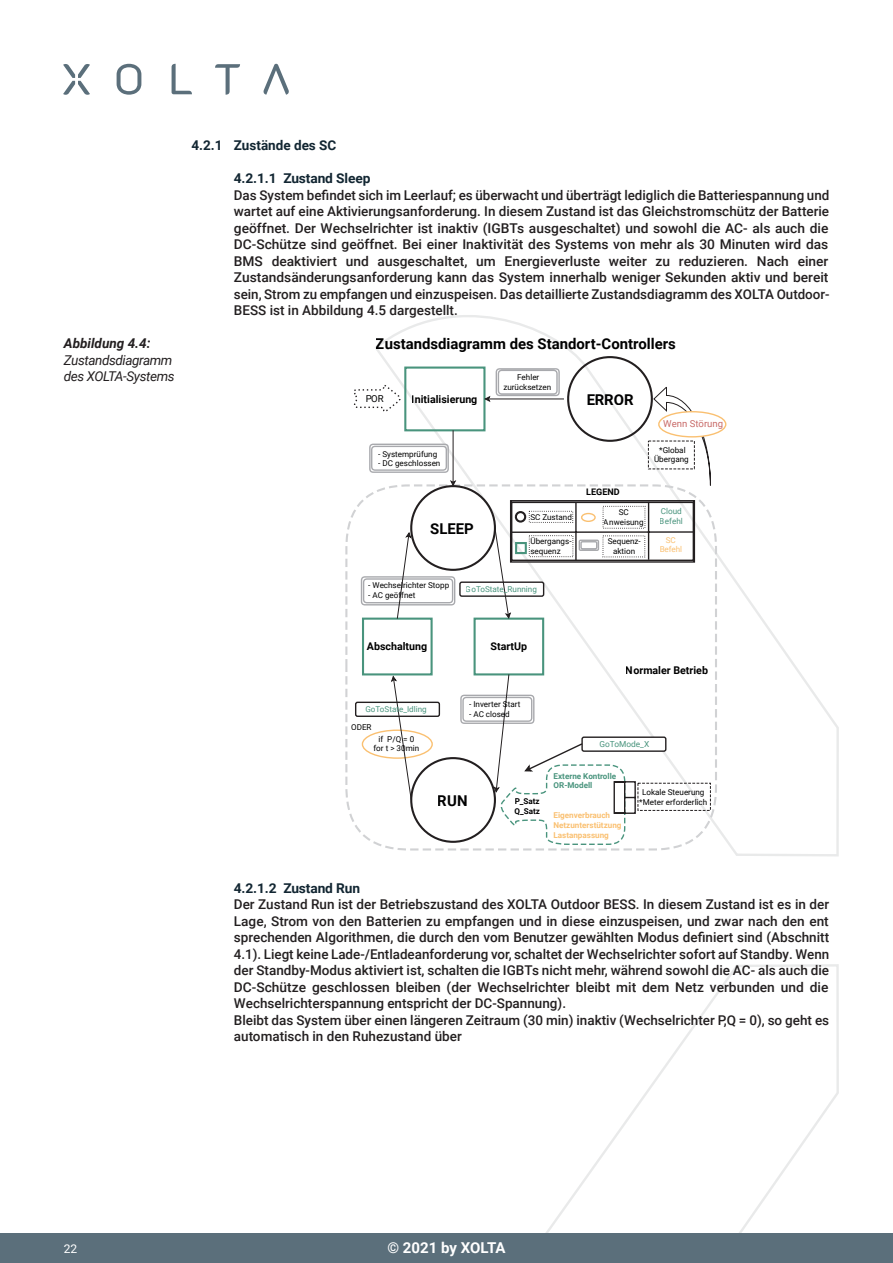
<style>
.page{position:relative;width:893px;height:1263px;background:#fff}
.page>*{position:absolute;margin:0;border:0;box-sizing:border-box;transform-origin:0 0}
.t1{font:700 15px "Roboto";color:#fff}
.t2{font:700 14.85px "Roboto";color:#000001}
.XOLTA_-_Table_text{font:500 13.5px/16.5px "Roboto";color:#231f20}
.XOLTA_-_Table_text-2{font:italic 13.5px "Roboto";letter-spacing:-.03em;color:#231f20}
.XOLTA_-_Table_text-3{font:700 13.5px "Roboto";color:#122632}
.XOLTA_-_Table_text-4{font:italic 700 13.5px "Roboto";color:#231f20}
.t3{font:12px "Roboto";color:#fff}
.t4{font:700 10.65px "Roboto";color:#000001}
.t5{font:9.6px "Roboto";color:#c86a68}
.t6{font:9.6px "Roboto";color:#000001}
.t7{font:700 9px "Roboto";color:#000001}
.t8{font:8.4px "Roboto";color:#49947d}
.t9{font:8.25px/9.8px "Roboto";color:#49947d}
.t10{font:8.1px/9.8px "Roboto";color:#000001;text-align:center}
.t11{font:700 8.1px/9.8px "Roboto";color:#fac071}
.t12{font:8.1px "Roboto";color:#49947d}
.t13{font:700 8.1px/9.8px "Roboto";color:#49947d}
.t14{font:700 8.1px "Roboto";color:#000001}
.t15{font:8.1px/9.8px "Roboto";color:#fac071;text-align:center}
.s1{font-weight:700;color:#122632}
</style>
<div class="page">
<svg style="left:375px;top:315px;width:464px;height:542px"></svg>
<svg style="left:546px;top:964px;width:293px;height:269px"></svg>
<div style="left:0;top:1233px;width:893px;height:30px;background:#5b6f7b"></div>
<svg style="left:172px;top:64px;width:20px;height:30px"></svg>
<svg style="left:215px;top:64px;width:25px;height:31px"></svg>
<svg style="left:264px;top:64px;width:25px;height:31px"></svg>
<svg style="left:63px;top:64px;width:27px;height:31px"></svg>
<svg style="left:117px;top:64px;width:24px;height:31px"></svg>
<svg style="left:658px;top:411px;width:68px;height:26px"></svg>
<svg style="left:351px;top:367px;width:360px;height:479px"></svg>
<hr style="left:648px;top:502px;width:1px;height:58px;background:#231f20">
<hr style="left:511px;top:531px;width:183px;height:2px;background:#231f20">
<hr style="left:575px;top:502px;width:2px;height:58px;background:#231f20">
<p class="XOLTA_-_Table_text-4" style="left:64px;top:334px;width:88px">Abbildung 4.4:</p>
<p class="XOLTA_-_Table_text-2" style="left:64px;top:350px;width:110px">Zustandsdiagramm</p>
<p class="XOLTA_-_Table_text-2" style="left:64px;top:367px;width:112px">des XOLTA-Systems</p>
<p class="XOLTA_-_Table_text-3" style="left:191px;top:136px;width:147px">4.2.1 Zustände des SC</p>
<p class="XOLTA_-_Table_text" style="left:234px;top:170px;width:597px"><span class="s1">4.2.1.1 Zustand Sleep<br></span>Das System befindet sich im Leerlauf; es überwacht und überträgt lediglich die Batteriespannung und wartet auf eine Aktivierungsanforderung. In diesem Zustand ist das Gleichstromschütz der Batterie geöffnet. Der Wechselrichter ist inaktiv (IGBTs ausgeschaltet) und sowohl die AC- als auch die DC-Schütze sind geöffnet. Bei einer Inaktivität des Systems von mehr als 30 Minuten wird das BMS deaktiviert und ausgeschaltet, um Energieverluste weiter zu reduzieren. Nach einer Zustandsänderungsanforderung kann das System innerhalb weniger Sekunden aktiv und bereit sein, Strom zu empfangen und einzuspeisen. Das detaillierte Zustandsdiagramm des XOLTA Outdoor-BESS ist in Abbildung 4.5 dargestellt.</p>
<p class="t2" style="left:376px;top:333px;width:302px">Zustandsdiagramm des Standort-Controllers</p>
<p class="t6" style="left:365px;top:392px;width:20px">POR</p>
<p class="t10" style="left:503px;top:372px;width:49px">Fehler zurücksetzen</p>
<p class="t4" style="left:412px;top:391px;width:67px">Initialisierung</p>
<p class="t2" style="left:586px;top:389px;width:49px">ERROR</p>
<p class="t10" style="left:378px;top:448px;width:61px">- Systemprüfung</p>
<p class="t10" style="left:378px;top:458px;width:64px">- DC geschlossen</p>
<p class="t2" style="left:430px;top:518px;width:45px">SLEEP</p>
<p class="t7" style="left:586px;top:486px;width:35px">LEGEND</p>
<p class="t10" style="left:530px;top:512px;width:43px">SC Zustand</p>
<p class="t10" style="left:604px;top:507px;width:41px">SC<br>Anweisung</p>
<p class="t10" style="left:608px;top:536px;width:35px">Sequenz&shy;aktion</p>
<p class="t10" style="left:530px;top:536px;width:43px;text-align:left">Übergangs&shy;sequenz</p>
<p class="t10" style="left:368px;top:580px;width:82px">- Wechselrichter Stopp</p>
<p class="t10" style="left:368px;top:590px;width:49px">- AC geöffnet</p>
<p class="t12" style="left:466px;top:583px;width:72px">GoToState_Running</p>
<p class="t5" style="left:663px;top:417px;width:62px">Wenn Störung</p>
<p class="t10" style="left:654px;top:444px;width:36px">*Global<br>Übergang</p>
<p class="t9" style="left:660px;top:506px;width:25px">Cloud<br>Befehl</p>
<p class="t15" style="left:659px;top:534px;width:24px">SC<br>Befehl</p>
<p class="t4" style="left:367px;top:638px;width:62px">Abschaltung</p>
<p class="t4" style="left:491px;top:638px;width:38px">StartUp</p>
<p class="t12" style="left:365px;top:704px;width:63px">GoToState_Idling</p>
<p class="t10" style="left:373px;top:733px;width:47px">if P/Q = 0 for t &gt; 30min</p>
<p class="t10" style="left:351px;top:721px;width:22px">ODER</p>
<p class="t10" style="left:469px;top:699px;width:53px">- Inverter Start</p>
<p class="t10" style="left:469px;top:709px;width:42px">- AC closed</p>
<p class="t4" style="left:626px;top:663px;width:84px">Normaler Betrieb</p>
<p class="t8" style="left:599px;top:738px;width:51px">GoToMode_X</p>
<p class="t2" style="left:438px;top:790px;width:31px">RUN</p>
<p class="t13" style="left:554px;top:770px;width:64px">Externe Kontrolle<br>OR-Modell</p>
<p class="t10" style="left:642px;top:787px;width:64px">Lokale Steuerung</p>
<p class="t14" style="left:514px;top:796px;width:27px">P_Satz</p>
<p class="t10" style="left:639px;top:797px;width:69px">*Meter erforderlich</p>
<p class="t14" style="left:514px;top:806px;width:27px">Q_Satz</p>
<p class="t11" style="left:553px;top:810px;width:70px">Eigenverbrauch<br>Netzunterstützung<br>Lastanpassung</p>
<p class="XOLTA_-_Table_text" style="left:234px;top:879px;width:597px"><span class="s1">4.2.1.2 Zustand Run<br></span>Der Zustand Run ist der Betriebszustand des XOLTA Outdoor BESS. In diesem Zustand ist es in der Lage, Strom von den Batterien zu empfangen und in diese einzuspeisen, und zwar nach den ent sprechenden Algorithmen, die durch den vom Benutzer gewählten Modus definiert sind (Abschnitt 4.1). Liegt keine Lade-/Entladeanforderung vor, schaltet der Wechselrichter sofort auf Standby. Wenn der Standby-Modus aktiviert ist, schalten die IGBTs nicht mehr, während sowohl die AC- als auch die DC-Schütze geschlossen bleiben (der Wechselrichter bleibt mit dem Netz verbunden und die Wechselrichterspannung entspricht der DC-Spannung).</p>
<p class="XOLTA_-_Table_text" style="left:234px;top:1011px;width:597px">Bleibt das System über einen längeren Zeitraum (30 min) inaktiv (Wechselrichter P,Q = 0), so geht es automatisch in den Ruhezustand über</p>
<p class="t3" style="left:64px;top:1240px;width:15px">22</p>
<p class="t1" style="left:387px;top:1237px;width:120px">© 2021 by XOLTA</p>
</div>
